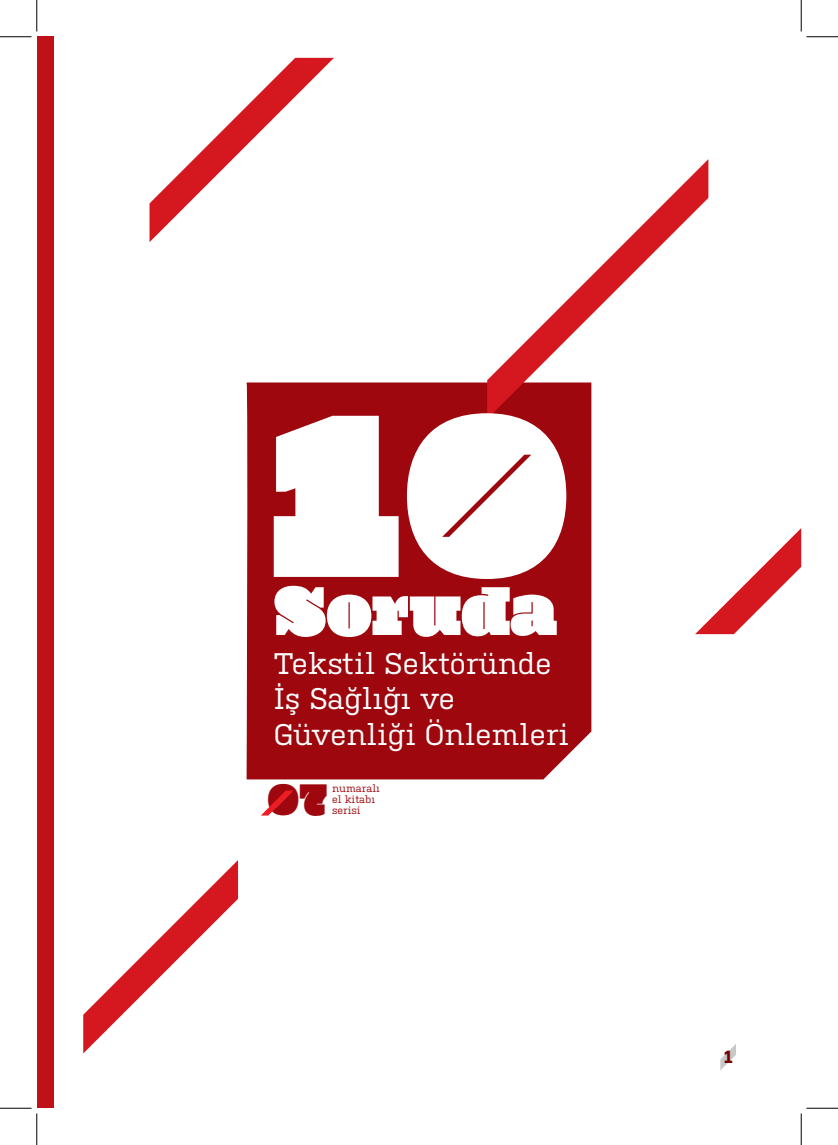
<style>
.page{position:relative;width:838px;height:1145px;background:#fff}
.page>*{position:absolute;margin:0;border:0;box-sizing:border-box;transform-origin:0 0}
.t1{font:900 230.3px "Neplus";color:#fff}
.t2{font:900 68.25px "Neplus";color:#fff}
.t3{font:900 43.75px "Neplus";color:#9d070d}
.t4{font:29.75px/35.7px "Kulturista";color:#fff}
.t5{font:700 17.5px "Kulturista";color:#720000}
.t6{font:10.5px/11.4px "Kulturista";color:#9d070d}
</style>
<div class="page">
<svg style="left:720px;top:1044px;width:16px;height:26px"></svg>
<div style="left:37px;top:37px;width:16px;height:1071px;background:#c01119"></div>
<div style="left:246px;top:383px;width:345px;height:396px;background:#9d070d"></div>
<svg style="left:149px;top:58px;width:185px;height:184px"></svg>
<svg style="left:83px;top:860px;width:155px;height:193px"></svg>
<svg style="left:487px;top:159px;width:221px;height:260px"></svg>
<svg style="left:695px;top:528px;width:106px;height:106px"></svg>
<svg style="left:261px;top:791px;width:32px;height:25px"></svg>
<hr style="left:0;top:36px;width:32px;height:1px;background:#000">
<hr style="left:806px;top:36px;width:31px;height:1px;background:#000">
<hr style="left:0;top:1108px;width:32px;height:1px;background:#000">
<hr style="left:806px;top:1108px;width:31px;height:1px;background:#000">
<hr style="left:36px;top:0;width:1px;height:31px;background:#000">
<hr style="left:36px;top:1113px;width:1px;height:32px;background:#000">
<hr style="left:800px;top:0;width:1px;height:31px;background:#000">
<hr style="left:800px;top:1113px;width:1px;height:32px;background:#000">
<h1 class="t1" style="left:268px;top:367px;width:303px">10</h1>
<h2 class="t2" style="left:274px;top:573px;width:284px">Soruda</h2>
<p class="t4" style="left:274px;top:645px;width:297px">Tekstil Sektöründe<br>İş Sağlığı ve<br>Güvenliği Önlemleri</p>
<h3 class="t3" style="left:267px;top:775px;width:61px">07</h3>
<p class="t6" style="left:332px;top:782px;width:49px">numaralı el kitabı serisi</p>
<p class="t5" style="left:724px;top:1047px;width:10px">1</p>
</div>
